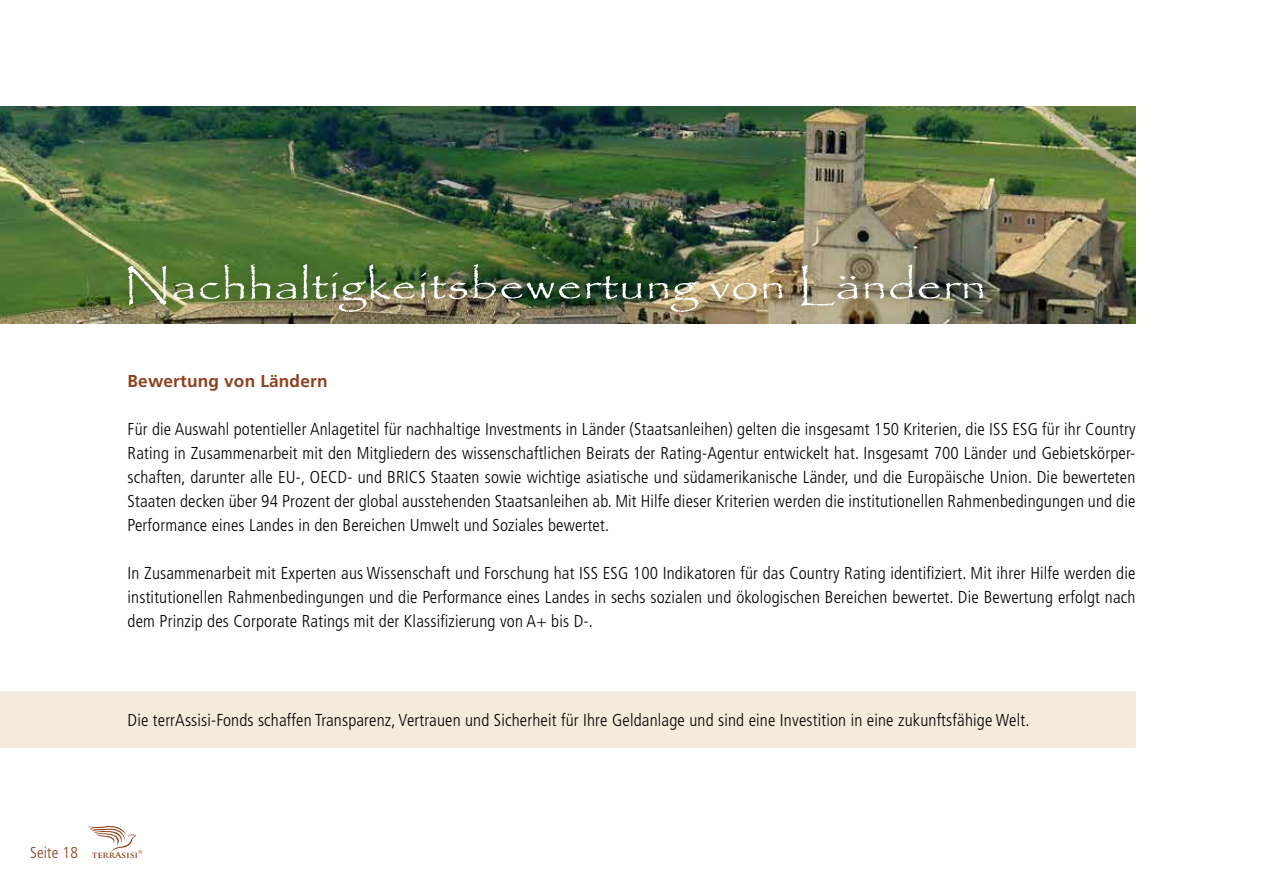
<style>
.page{position:relative;width:1263px;height:893px;background:#fff}
.page>*{position:absolute;margin:0;border:0;box-sizing:border-box;transform-origin:0 0}
.t1{font:42px "Papyrus";letter-spacing:.01em;color:#fff;scale:1.2 1}
.t2{font:300 condensed 17.25px/24px "Frutiger LT Pro";letter-spacing:.01em;color:#000;text-align:justify}
.t3{font:700 17.25px "Frutiger LT Pro";letter-spacing:.01em;color:#8f411d}
.t4{font:300 condensed 15.75px "Frutiger LT Pro";letter-spacing:.01em;color:#8f411d}
.t5{font:700 8.25px "Trajan Pro";letter-spacing:-.005em;color:#8f411d;scale:1.1 1}
.t6{font:4.35px "Georgia";color:#8f411d;scale:1.1 1}
</style>
<div class="page">
<svg style="left:87px;top:825px;width:50px;height:27px"></svg>
<div style="left:0;top:691px;width:1135px;height:57px;background:#f5ebdd"></div>
<img style="left:0;top:106px;width:1135px;height:217px">
<div style="left:115px;top:251px;width:882px;height:75px;background:#000;opacity:.3"></div>
<div style="left:120px;top:849px;width:8px;height:6px;background:#fff"></div>
<h1 class="t1" style="left:123px;top:260px;width:720px">Nachhaltigkeitsbewertung von Ländern</h1>
<p class="t3" style="left:128px;top:371px;width:202px">Bewertung von Ländern</p>
<p class="t2" style="left:128px;top:417px;width:1009px">Für die Auswahl potentieller Anlagetitel für nachhaltige Investments in Länder (Staatsanleihen) gelten die insgesamt 150 Kriterien, die ISS ESG für ihr Country Rating in Zusammenarbeit mit den Mitgliedern des wissenschaftlichen Beirats der Rating-Agentur entwickelt hat. Insgesamt 700 Länder und Gebietskörper&shy;schaften, darunter alle EU-, OECD- und BRICS Staaten sowie wichtige asiatische und südamerikanische Länder, und die Europäische Union. Die bewerteten Staaten decken über 94 Prozent der global ausstehenden Staatsanleihen ab. Mit Hilfe dieser Kriterien werden die institutionellen Rahmenbedingungen und die Performance eines Landes in den Bereichen Umwelt und Soziales bewertet.</p>
<p class="t2" style="left:128px;top:561px;width:1009px">In Zusammenarbeit mit Experten aus Wissenschaft und Forschung hat ISS ESG 100 Indikatoren für das Country Rating identifiziert. Mit ihrer Hilfe werden die institutionellen Rahmenbedingungen und die Performance eines Landes in sechs sozialen und ökologischen Bereichen bewertet. Die Bewertung erfolgt nach dem Prinzip des Corporate Ratings mit der Klassifizierung von A+ bis D-.</p>
<p class="t2" style="left:128px;top:708px;width:903px">Die terrAssisi-Fonds schaffen Transparenz, Vertrauen und Sicherheit für Ihre Geldanlage und sind eine Investition in eine zukunftsfähige Welt.</p>
<p class="t4" style="left:30px;top:843px;width:49px">Seite 18</p>
<p class="t6" style="left:121px;top:849px;width:6px">®</p>
<p class="t6" style="left:138px;top:849px;width:6px">®</p>
<p class="t5" style="left:92px;top:850px;width:44px">terrAsisi</p>
</div>
